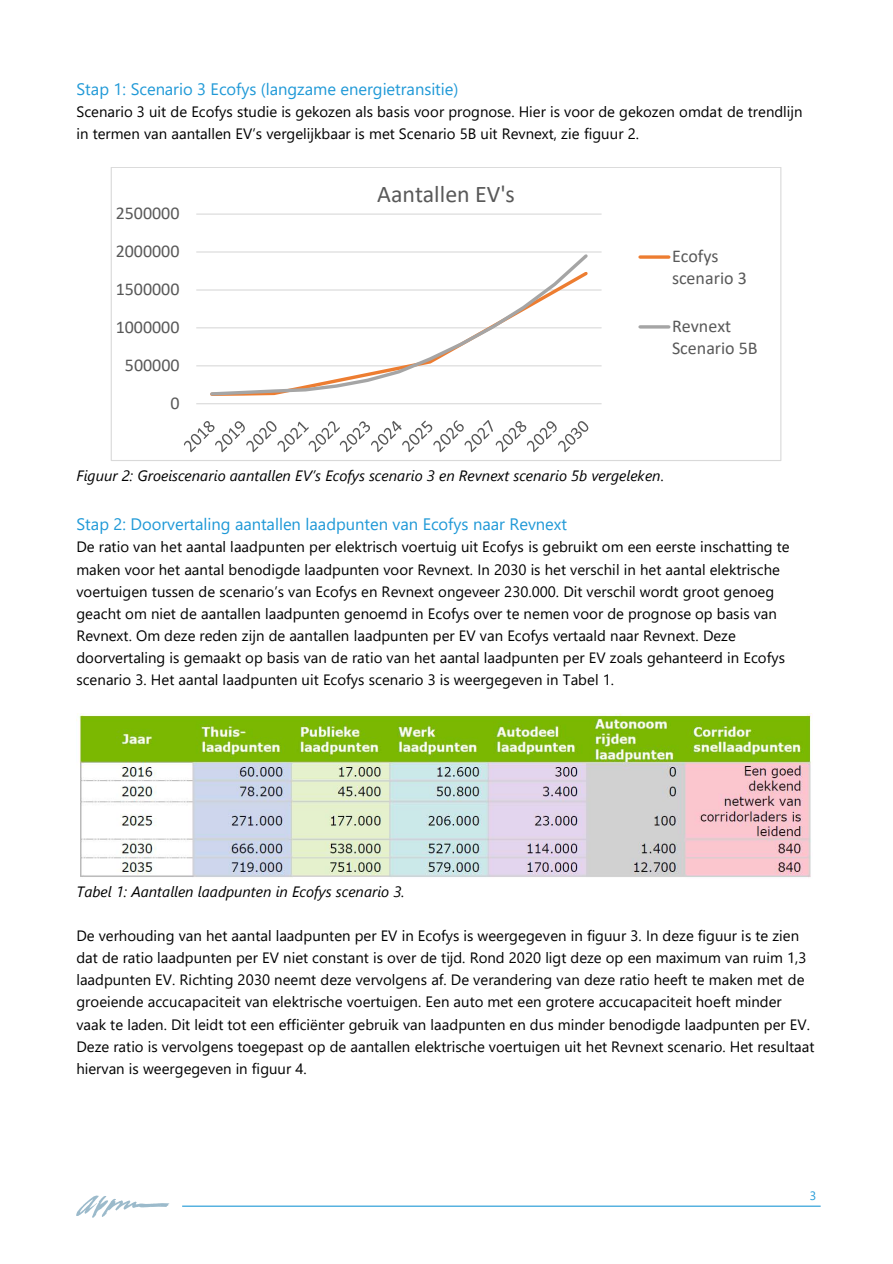
<style>
.page{position:relative;width:893px;height:1264px;background:#fff}
.page>*{position:absolute;margin:0;border:0;box-sizing:border-box;transform-origin:0 0}
.t1{font:24px "Calibri";color:#595959}
.t2{font:18px/21.9px "Calibri";color:#595959}
.t3{font:16.5px "Segoe UI";color:#2099d7}
.t4{font:15px/22px "Segoe UI";color:#000}
.t5{font:italic 15px "Segoe UI";color:#000}
.t6{font:12px "Segoe UI";color:#2099d7}
</style>
<div class="page">
<svg style="left:76px;top:1195px;width:93px;height:22px"></svg>
<hr style="left:182px;top:1205px;width:639px;height:1px;background:#2099d7">
<hr style="left:196px;top:365px;width:406px;height:1px;background:#d9d9d9">
<hr style="left:196px;top:327px;width:406px;height:1px;background:#d9d9d9">
<hr style="left:196px;top:289px;width:406px;height:1px;background:#d9d9d9">
<hr style="left:196px;top:251px;width:406px;height:1px;background:#d9d9d9">
<hr style="left:196px;top:213px;width:406px;height:2px;background:#d9d9d9">
<hr style="left:196px;top:403px;width:406px;height:1px;background:#d9d9d9">
<svg style="left:208px;top:251px;width:383px;height:145px"></svg>
<svg style="left:184px;top:420px;width:404px;height:32px"></svg>
<svg style="left:640px;top:255px;width:29px;height:4px"></svg>
<hr style="left:640px;top:325px;width:29px;height:3px;background:#a5a5a5">
<img style="left:79px;top:713px;width:733px;height:165px">
<h1 class="t3" style="left:76px;top:77px;width:383px">Stap 1: Scenario 3 Ecofys (langzame energietransitie)</h1>
<p class="t4" style="left:76px;top:100px;width:728px">Scenario 3 uit de Ecofys studie is gekozen als basis voor prognose. Hier is voor de gekozen omdat de trendlijn in termen van aantallen EV’s vergelijkbaar is met Scenario 5B uit Revnext, zie figuur 2.</p>
<p class="t2" style="left:116px;top:204px;width:65px">2500000</p>
<p class="t2" style="left:116px;top:242px;width:65px">2000000</p>
<p class="t2" style="left:116px;top:279px;width:65px">1500000</p>
<p class="t2" style="left:116px;top:317px;width:65px">1000000</p>
<p class="t2" style="left:125px;top:355px;width:56px">500000</p>
<p class="t2" style="left:170px;top:393px;width:11px">0</p>
<p class="t1" style="left:377px;top:183px;width:139px">Aantallen EV's</p>
<p class="t2" style="left:672px;top:247px;width:76px">Ecofys scenario 3</p>
<p class="t2" style="left:672px;top:316px;width:87px">Revnext<br>Scenario 5B</p>
<p class="t5" style="left:76px;top:464px;width:589px">Figuur 2: Groeiscenario aantallen EV’s Ecofys scenario 3 en Revnext scenario 5b vergeleken.</p>
<h1 class="t3" style="left:76px;top:511px;width:492px">Stap 2: Doorvertaling aantallen laadpunten van Ecofys naar Revnext</h1>
<p class="t4" style="left:76px;top:534px;width:715px">De ratio van het aantal laadpunten per elektrisch voertuig uit Ecofys is gebruikt om een eerste inschatting te maken voor het aantal benodigde laadpunten voor Revnext. In 2030 is het verschil in het aantal elektrische voertuigen tussen de scenario’s van Ecofys en Revnext ongeveer 230.000. Dit verschil wordt groot genoeg geacht om niet de aantallen laadpunten genoemd in Ecofys over te nemen voor de prognose op basis van Revnext. Om deze reden zijn de aantallen laadpunten per EV van Ecofys vertaald naar Revnext. Deze doorvertaling is gemaakt op basis van de ratio van het aantal laadpunten per EV zoals gehanteerd in Ecofys scenario 3. Het aantal laadpunten uit Ecofys scenario 3 is weergegeven in Tabel 1.</p>
<p class="t5" style="left:76px;top:880px;width:330px">Tabel 1: Aantallen laadpunten in Ecofys scenario 3.</p>
<p class="t4" style="left:76px;top:923px;width:739px">De verhouding van het aantal laadpunten per EV in Ecofys is weergegeven in figuur 3. In deze figuur is te zien dat de ratio laadpunten per EV niet constant is over de tijd. Rond 2020 ligt deze op een maximum van ruim 1,3 laadpunten EV. Richting 2030 neemt deze vervolgens af. De verandering van deze ratio heeft te maken met de groeiende accucapaciteit van elektrische voertuigen. Een auto met een grotere accucapaciteit hoeft minder vaak te laden. Dit leidt tot een efficiënter gebruik van laadpunten en dus minder benodigde laadpunten per EV.<br>Deze ratio is vervolgens toegepast op de aantallen elektrische voertuigen uit het Revnext scenario. Het resultaat hiervan is weergegeven in figuur 4.</p>
<p class="t6" style="left:810px;top:1187px;width:8px">3</p>
</div>
